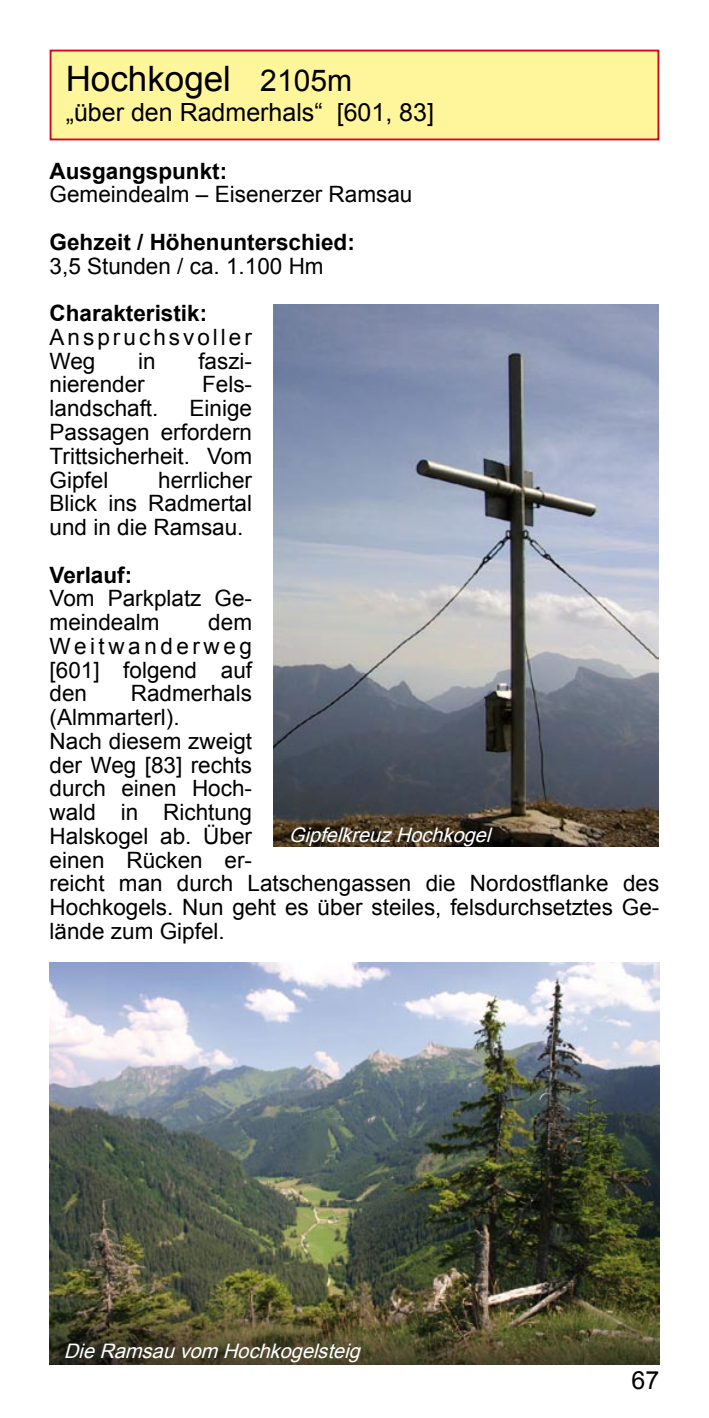
<style>
.page{position:relative;width:709px;height:1418px;background:#fff}
.page>*{position:absolute;margin:0;border:0;box-sizing:border-box;transform-origin:0 0}
.t1{font:35px "Arial";color:#000}
.t2{font:25px "Arial";color:#000}
.t3{font:22.5px/23.8px "Arial";color:#000;text-align:justify}
.t4{font:700 22.5px "Arial";color:#000}
.t5{font:22.5px/23.8px "Arial";letter-spacing:.135em;color:#000}
.t6{font:italic 20px "Arial";color:#fff}
.s1{font-size:30px}
</style>
<div class="page">
<div style="left:51px;top:51px;width:607px;height:88px;background:#fff59a"></div>
<div style="left:50px;top:50px;width:609px;height:90px;border:2px solid #cc071e"></div>
<img style="left:273px;top:305px;width:386px;height:541px">
<img style="left:50px;top:962px;width:609px;height:402px">
<h1 class="t1" style="left:66px;top:56px;width:288px">Hochkogel <span class="s1">2105m</span></h1>
<p class="t2" style="left:66px;top:96px;width:370px">„über den Radmerhals“ [601, 83]</p>
<p class="t4" style="left:50px;top:156px;width:179px">Ausgangspunkt:</p>
<p class="t3" style="left:50px;top:183px;width:364px">Gemeindealm – Eisenerzer Ramsau</p>
<p class="t4" style="left:50px;top:227px;width:307px">Gehzeit / Höhenunterschied:</p>
<p class="t3" style="left:50px;top:254px;width:275px">3,5 Stunden / ca. 1.100 Hm</p>
<p class="t4" style="left:50px;top:298px;width:159px">Charakteristik:</p>
<p class="t5" style="left:50px;top:325px;width:204px">Anspruchsvoller<br>Weg</p>
<p class="t3" style="left:138px;top:349px;width:19px">in</p>
<p class="t3" style="left:198px;top:349px;width:55px">faszi-</p>
<p class="t3" style="left:50px;top:373px;width:97px">nierender</p>
<p class="t3" style="left:202px;top:373px;width:52px">Fels-</p>
<p class="t3" style="left:50px;top:397px;width:110px">landschaft.</p>
<p class="t3" style="left:50px;top:397px;width:204px;text-indent:140px">Einige Passagen erfordern Trittsicherheit. Vom Gipfel</p>
<p class="t3" style="left:50px;top:468px;width:204px;text-indent:109px">herrlicher Blick ins Radmertal und in die Ramsau.</p>
<p class="t4" style="left:50px;top:560px;width:84px">Verlauf:</p>
<p class="t3" style="left:50px;top:587px;width:204px">Vom Parkplatz Ge&shy;meindealm</p>
<p class="t3" style="left:50px;top:610px;width:204px;text-indent:159px">dem Weitwanderweg [601] folgend auf den</p>
<p class="t3" style="left:50px;top:682px;width:611px;text-align:left;text-indent:81px">Radmerhals<br>(Almmarterl).<br>Nach diesem zweigt<br>der Weg [83] rechts<br>durch einen Hoch-<br>wald in Richtung<br>Halskogel ab. Über<br>einen Rücken er-<br>reicht man durch Latschengassen die Nordostflanke des<br>Hochkogels. Nun geht es über steiles, felsdurchsetztes Ge&shy;lände zum Gipfel.</p>
<p class="t6" style="left:289px;top:821px;width:210px">GipfelkreuzHochkogel</p>
<p class="t6" style="left:64px;top:1337px;width:304px">DieRamsauvom Hochkogelsteig</p>
<p class="t2" style="left:631px;top:1363px;width:29px">67</p>
</div>
